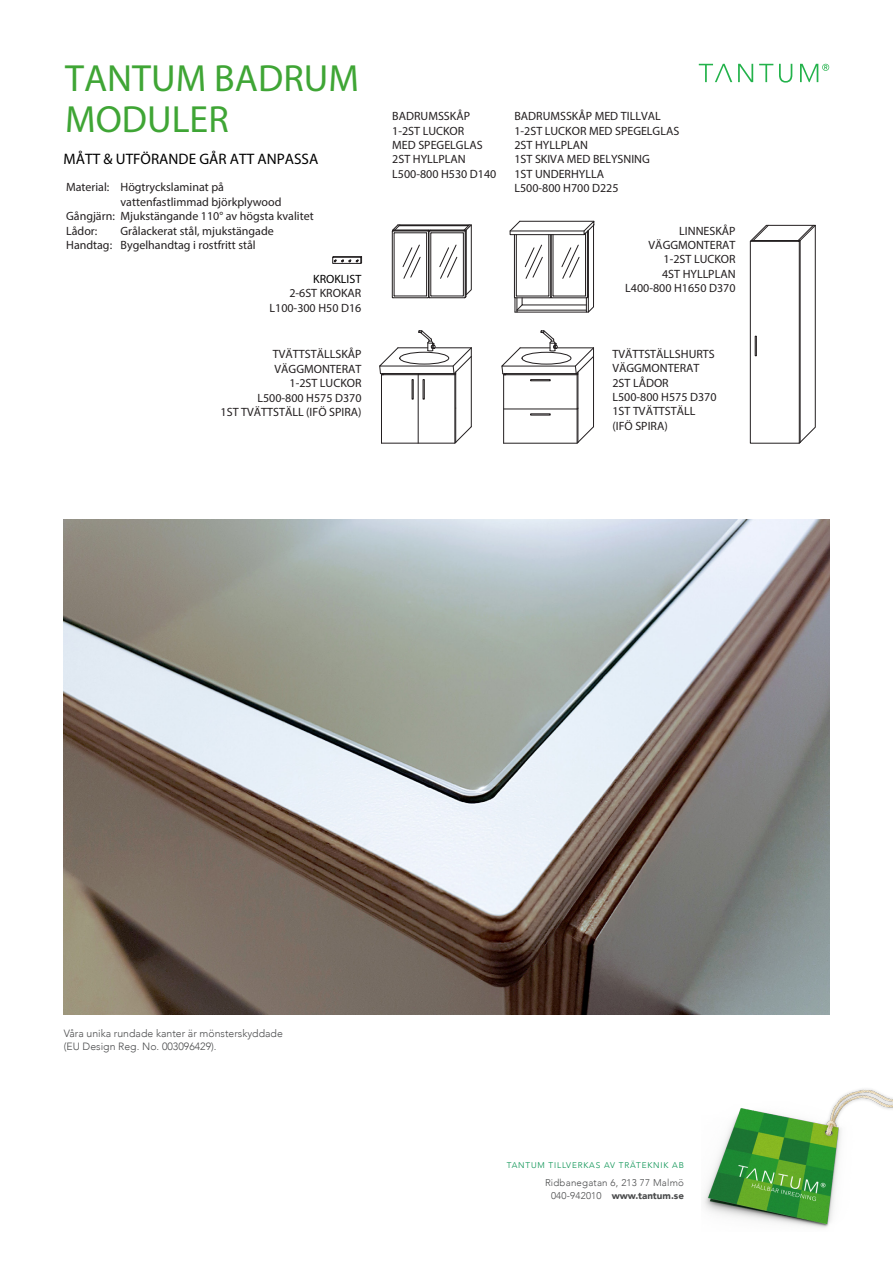
<style>
.page{position:relative;width:893px;height:1263px;background:#fff}
.page>*{position:absolute;margin:0;border:0;box-sizing:border-box;transform-origin:0 0}
.t1{font:37.95px/40.8px "Myriad Pro";color:#3fa535}
.t2{font:15.15px "Myriad Pro";color:#000}
.t3{font:12px/14.4px "Myriad Pro";color:#231f20}
.t4{font:300 10.5px/13.5px "Avenir";color:#4b4c4d}
.t5{font:300 9.75px/13.6px "Avenir";letter-spacing:.02em;color:#4b4c4d;text-align:right}
.t6{font:300 8.25px "Avenir";letter-spacing:.1em;color:#008f4d}
.s1{color:#000}
.s2{font-weight:900}
</style>
<div class="page">
<svg style="left:699px;top:64px;width:130px;height:19px"></svg>
<img style="left:704px;top:1089px;width:189px;height:139px">
<svg style="left:392px;top:224px;width:80px;height:74px"></svg>
<hr style="left:399px;top:225px;width:69px;height:1px;background:#231f20">
<hr style="left:550px;top:235px;width:1px;height:62px;background:#231f20">
<hr style="left:514px;top:235px;width:1px;height:62px;background:#231f20">
<hr style="left:587px;top:232px;width:1px;height:65px;background:#231f20">
<hr style="left:551px;top:235px;width:1px;height:62px;background:#231f20">
<hr style="left:585px;top:233px;width:1px;height:63px;background:#231f20">
<hr style="left:553px;top:235px;width:1px;height:61px;background:#231f20">
<hr style="left:549px;top:235px;width:1px;height:61px;background:#231f20">
<hr style="left:516px;top:235px;width:1px;height:61px;background:#231f20">
<svg style="left:524px;top:244px;width:19px;height:35px"></svg>
<svg style="left:561px;top:244px;width:19px;height:35px"></svg>
<hr style="left:588px;top:231px;width:1px;height:65px;background:#231f20">
<hr style="left:593px;top:225px;width:1px;height:65px;background:#231f20">
<svg style="left:501px;top:330px;width:93px;height:114px"></svg>
<svg style="left:332px;top:256px;width:30px;height:8px"></svg>
<svg style="left:510px;top:220px;width:85px;height:16px"></svg>
<hr style="left:510px;top:231px;width:74px;height:1px;background:#231f20">
<svg style="left:514px;top:289px;width:80px;height:24px"></svg>
<svg style="left:379px;top:330px;width:93px;height:114px"></svg>
<div style="left:423px;top:379px;width:2px;height:20px;border:1px solid #231f20"></div>
<svg style="left:750px;top:225px;width:66px;height:219px"></svg>
<div style="left:755px;top:336px;width:2px;height:20px;border:1px solid #231f20"></div>
<img style="left:64px;top:520px;width:765px;height:494px">
<p class="t1" style="left:65px;top:58px;width:295px">TANTUM BADRUM<br>MODULER</p>
<p class="t2" style="left:64px;top:149px;width:256px">MÅTT &amp; UTFÖRANDE GÅR ATT ANPASSA</p>
<p class="t3" style="left:66px;top:180px;width:45px">Material:</p>
<p class="t3" style="left:66px;top:209px;width:50px">Gångjärn:<br>Lådor:<br>Handtag:</p>
<p class="t3" style="left:121px;top:180px;width:195px">Högtryckslaminat på vattenfastlimmad björkplywood<br>Mjukstängande 110° av högsta kvalitet<br>Grålackerat stål, mjukstängade<br>Bygelhandtag i rostfritt stål</p>
<p class="t3" style="left:269px;top:272px;width:93px;text-align:right"><span class="s1">KROKLIST<br></span>2-6ST KROKAR<br>L100-300 H50 D16</p>
<p class="t3" style="left:221px;top:347px;width:142px;text-align:right">TVÄTTSTÄLLSKÅP<br>VÄGGMONTERAT<br>1-2ST LUCKOR<br>L500-800 H575 D370<br>1ST TVÄTTSTÄLL (IFÖ SPIRA)</p>
<p class="t3" style="left:392px;top:109px;width:106px">BADRUMSSKÅP<br>1-2ST LUCKOR<br>MED SPEGELGLAS<br>2ST HYLLPLAN<br>L500-800 H530 D140</p>
<p class="t3" style="left:514px;top:109px;width:166px">BADRUMSSKÅP MED TILLVAL<br>1-2ST LUCKOR MED SPEGELGLAS<br>2ST HYLLPLAN<br>1ST SKIVA MED BELYSNING<br>1ST UNDERHYLLA<br>L500-800 H700 D225</p>
<p class="t3" style="left:625px;top:223px;width:112px;text-align:right">LINNESKÅP<br>VÄGGMONTERAT<br>1-2ST LUCKOR<br>4ST HYLLPLAN<br>L400-800 H1650 D370</p>
<p class="t3" style="left:612px;top:346px;width:106px">TVÄTTSTÄLLSHURTS<br>VÄGGMONTERAT<br>2ST LÅDOR<br>L500-800 H575 D370<br>1ST TVÄTTSTÄLL (IFÖ SPIRA)</p>
<p class="t4" style="left:64px;top:1026px;width:221px">Våra unika rundade kanter är mönsterskyddade (EU Design Reg. No. 003096429).</p>
<p class="t6" style="left:507px;top:1160px;width:179px">TANTUM TILLVERKAS AV TRÄTEKNIK AB</p>
<p class="t5" style="left:545px;top:1175px;width:140px">Ridbanegatan 6, 213 77 Malmö<br>040-942010 <span class="s2">www.tantum.se</span></p>
</div>
